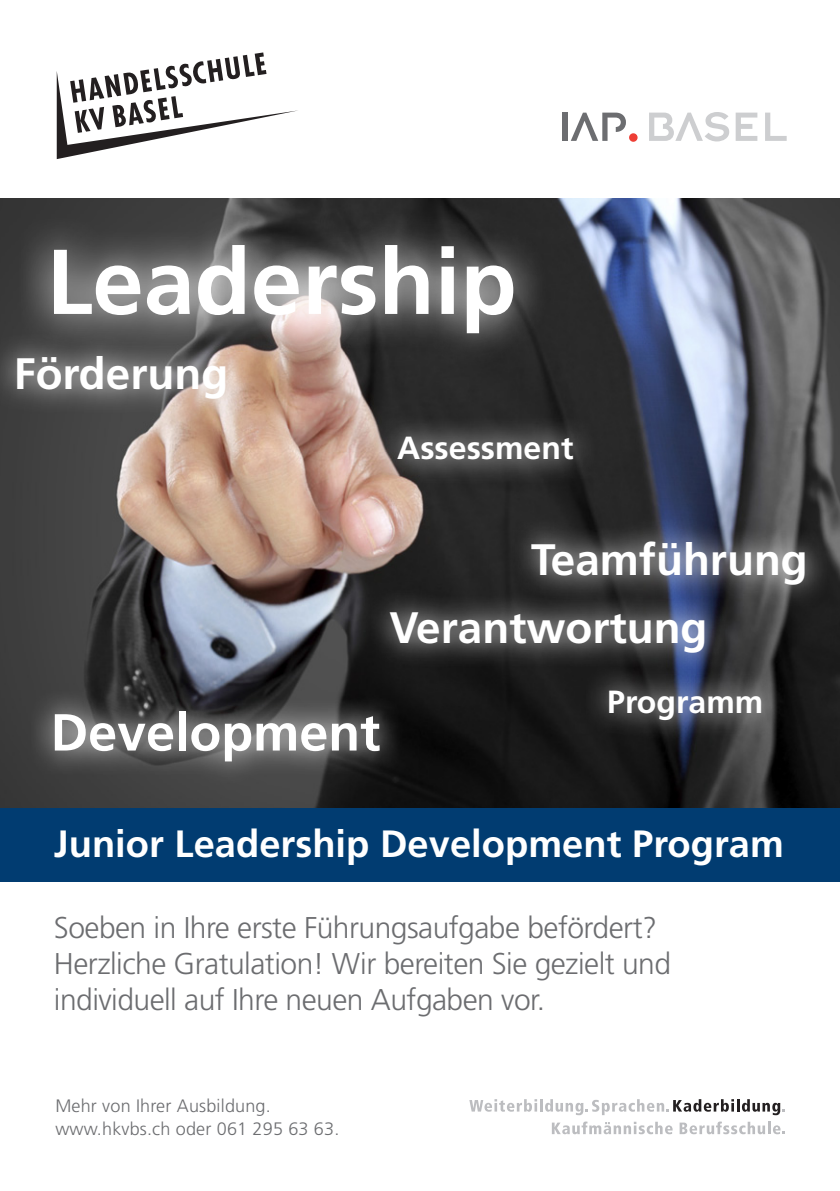
<style>
.page{position:relative;width:840px;height:1191px;background:#fff}
.page>*{position:absolute;margin:0;border:0;box-sizing:border-box;transform-origin:0 0}
.t1{font:700 91.8px "Frutiger";color:#fff}
.t2{font:700 52px "Frutiger";color:#fff}
.t3{font:700 44px "Frutiger";color:#fff}
.ParaStyle01__Leading{font:700 38px "Frutiger";color:#fff}
.t4{font:700 32px "Frutiger";color:#fff}
.ParaStyle01__Leading-2{font:300 30px "Frutiger";letter-spacing:-.02em;color:#6c6d70}
.ParaStyle02__Leading{font:300 18px "Frutiger";letter-spacing:.01em;color:#6c6d70}
</style>
<div class="page">
<svg style="left:469px;top:1099px;width:315px;height:16px"></svg>
<svg style="left:552px;top:1121px;width:120px;height:13px"></svg>
<svg style="left:679px;top:1121px;width:105px;height:13px"></svg>
<img style="left:0;top:198px;width:839px;height:610px">
<svg style="left:57px;top:52px;width:241px;height:107px"></svg>
<div style="left:0;top:808px;width:839px;height:74px;background:#013c71"></div>
<svg style="left:29px;top:687px;width:375px;height:99px;background:#4c4c4d"></svg>
<svg style="left:507px;top:516px;width:323px;height:94px;background:#4b4d53"></svg>
<svg style="left:366px;top:587px;width:363px;height:91px;background:#3a3c41"></svg>
<svg style="left:0;top:331px;width:251px;height:93px;background:#807974"></svg>
<svg style="left:373px;top:412px;width:224px;height:73px;background:#464443"></svg>
<svg style="left:582px;top:665px;width:204px;height:80px;background:#383a3f"></svg>
<svg style="left:17px;top:209px;width:531px;height:159px;background:#5f5e5d"></svg>
<svg style="left:735px;top:113px;width:22px;height:28px"></svg>
<svg style="left:765px;top:113px;width:21px;height:28px"></svg>
<svg style="left:649px;top:112px;width:79px;height:29px"></svg>
<div style="left:561px;top:113px;width:5px;height:28px;background:#6c6d70"></div>
<svg style="left:570px;top:113px;width:55px;height:28px"></svg>
<svg style="left:628px;top:133px;width:9px;height:9px"></svg>
<p class="t1" style="left:46px;top:228px;width:471px">Leadership</p>
<p class="t3" style="left:14px;top:348px;width:216px">Förderung</p>
<p class="t4" style="left:397px;top:429px;width:177px">Assessment</p>
<p class="t3" style="left:531px;top:534px;width:278px">Teamführung</p>
<p class="t3" style="left:389px;top:602px;width:319px">Verantwortung</p>
<p class="t2" style="left:51px;top:702px;width:331px">Development</p>
<p class="t4" style="left:607px;top:683px;width:157px">Programm</p>
<p class="ParaStyle01__Leading" style="left:54px;top:822px;width:731px">Junior Leadership Development Program</p>
<p class="ParaStyle01__Leading-2" style="left:54px;top:910px;width:604px">Soeben in Ihre erste Führungsaufgabe befördert?</p>
<p class="ParaStyle01__Leading-2" style="left:54px;top:946px;width:618px">Herzliche Gratulation! Wir bereiten Sie gezielt und</p>
<p class="ParaStyle01__Leading-2" style="left:54px;top:982px;width:492px">individuell auf Ihre neuen Aufgaben vor.</p>
<p class="ParaStyle02__Leading" style="left:55px;top:1095px;width:217px">Mehr von Ihrer Ausbildung.</p>
<p class="ParaStyle02__Leading" style="left:55px;top:1118px;width:285px">www.hkvbs.ch oder 061 295 63 63.</p>
</div>
